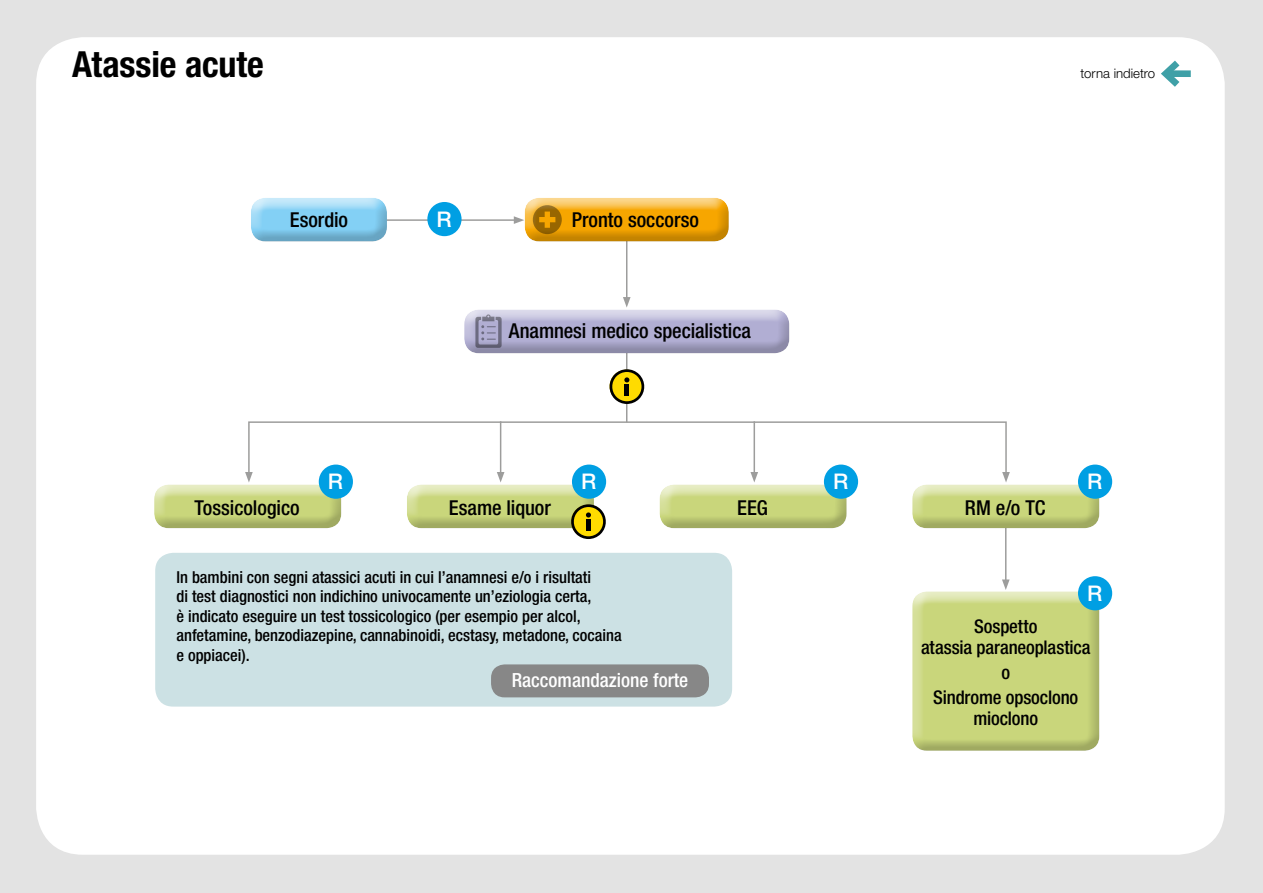
<style>
.page{position:relative;width:1263px;height:893px;background:#e3e3e3}
.page>*{position:absolute;margin:0;border:0;box-sizing:border-box;transform-origin:0 0}
.t1{font:700 condensed 36px "Helvetica Neue LT Std";letter-spacing:-.005em;color:#000}
.t2{font:500 21.6px "Helvetica Neue LT Std";color:#fff}
.t3{font:500 condensed 20.55px "Helvetica Neue LT Std";letter-spacing:-.005em;color:#000}
.t4{font:500 condensed 19.5px "Helvetica Neue LT Std";color:#fff}
.t5{font:500 condensed 18.9px/20.5px "Helvetica Neue LT Std";letter-spacing:-.01em;color:#000;text-align:center}
.t6{font:500 condensed 16.5px/19.5px "Helvetica Neue LT Std";color:#000}
.t7{font:300 13.2px "Helvetica Neue LT Std";color:#000}
</style>
<div class="page">
<div style="left:36px;top:37px;width:1189px;height:818px;background:#fff;border-radius:47px"></div>
<div style="left:155px;top:553px;width:577px;height:154px;background:#cce1e4;border-radius:18px"></div>
<div style="left:491px;top:664px;width:218px;height:33px;background:#878787;border-radius:14px"></div>
<hr style="left:626px;top:213px;width:1px;height:86px;background:#9d9d9c">
<svg style="left:623px;top:297px;width:7px;height:2px"></svg>
<hr style="left:500px;top:421px;width:1px;height:53px;background:#9d9d9c">
<hr style="left:1005px;top:527px;width:1px;height:55px;background:#9d9d9c">
<svg style="left:1002px;top:579px;width:7px;height:3px"></svg>
<hr style="left:753px;top:421px;width:2px;height:53px;background:#9d9d9c">
<hr style="left:626px;top:325px;width:1px;height:97px;background:#9d9d9c">
<div style="left:517px;top:196px;width:224px;height:48px;background:#000;opacity:.21"></div>
<div style="left:457px;top:308px;width:345px;height:47px;background:#000;opacity:.21"></div>
<hr style="left:370px;top:219px;width:146px;height:2px;background:#9d9d9c">
<svg style="left:514px;top:216px;width:10px;height:8px"></svg>
<div style="left:244px;top:196px;width:156px;height:48px;background:#000;opacity:.21"></div>
<div style="left:248px;top:421px;width:759px;height:54px;border:2px solid #9d9d9c"></div>
<svg style="left:1002px;top:472px;width:8px;height:3px"></svg>
<svg style="left:245px;top:472px;width:8px;height:3px"></svg>
<div style="left:147px;top:483px;width:206px;height:48px;background:#000;opacity:.21"></div>
<div style="left:399px;top:483px;width:207px;height:48px;background:#000;opacity:.21"></div>
<div style="left:652px;top:483px;width:207px;height:48px;background:#000;opacity:.21"></div>
<div style="left:905px;top:483px;width:206px;height:48px;background:#000;opacity:.21"></div>
<div style="left:905px;top:590px;width:206px;height:163px;background:#000;opacity:.21"></div>
<div style="left:427px;top:202px;width:35px;height:34px;background:#009fe3;border-radius:50%"></div>
<div style="left:319px;top:465px;width:34px;height:34px;background:#009fe3;border-radius:50%"></div>
<div style="left:572px;top:465px;width:34px;height:34px;background:#009fe3;border-radius:50%"></div>
<div style="left:824px;top:465px;width:34px;height:34px;background:#009fe3;border-radius:50%"></div>
<div style="left:1078px;top:465px;width:34px;height:34px;background:#009fe3;border-radius:50%"></div>
<div style="left:1078px;top:576px;width:34px;height:34px;background:#009fe3;border-radius:50%"></div>
<svg style="left:475px;top:314px;width:27px;height:34px"></svg>
<svg style="left:533px;top:205px;width:29px;height:29px"></svg>
<div style="left:539px;top:217px;width:16px;height:5px;background:#f7a600"></div>
<div style="left:545px;top:212px;width:5px;height:16px;background:#f7a600"></div>
<svg style="left:609px;top:369px;width:36px;height:35px"></svg>
<hr style="left:625px;top:384px;width:4px;height:12px;background:#000">
<svg style="left:569px;top:504px;width:37px;height:35px"></svg>
<div style="left:586px;top:519px;width:5px;height:12px;background:#000"></div>
<div style="left:1166px;top:70px;width:25px;height:7px;background:#3fa0a7"></div>
<svg style="left:1161px;top:60px;width:25px;height:27px"></svg>
<h1 class="t1" style="left:72px;top:42px;width:193px">Atassie acute</h1>
<p class="t7" style="left:1080px;top:66px;width:76px">torna indietro</p>
<p class="t3" style="left:290px;top:207px;width:60px">Esordio</p>
<h2 class="t2" style="left:437px;top:206px;width:17px">R</h2>
<p class="t3" style="left:572px;top:207px;width:129px">Pronto soccorso</p>
<p class="t3" style="left:509px;top:319px;width:244px">Anamnesi medico specialistica</p>
<h2 class="t2" style="left:328px;top:469px;width:17px">R</h2>
<h2 class="t2" style="left:581px;top:469px;width:17px">R</h2>
<h2 class="t2" style="left:833px;top:469px;width:17px">R</h2>
<h2 class="t2" style="left:1087px;top:469px;width:17px">R</h2>
<p class="t3" style="left:195px;top:495px;width:107px">Tossicologico</p>
<p class="t3" style="left:449px;top:495px;width:104px">Esame liquor</p>
<p class="t3" style="left:737px;top:495px;width:32px">EEG</p>
<p class="t3" style="left:965px;top:495px;width:82px">RM e/o TC</p>
<p class="t6" style="left:176px;top:567px;width:447px">In bambini con segni atassici acuti in cui l’anamnesi e/o i risultati<br>di test diagnostici non indichino univocamente un’eziologia certa,<br>è indicato eseguire un test tossicologico (per esempio per alcol, anfetamine, benzodiazepine, cannabinoidi, ecstasy, metadone, cocaina e oppiacei).</p>
<p class="t4" style="left:512px;top:668px;width:178px">Raccomandazione forte</p>
<h2 class="t2" style="left:1087px;top:580px;width:17px">R</h2>
<p class="t5" style="left:921px;top:616px;width:171px">Sospetto<br>atassia paraneoplastica</p>
<p class="t5" style="left:933px;top:659px;width:147px;line-height:25.5px">o<br>Sindrome opsoclono</p>
<p class="t5" style="left:973px;top:708px;width:66px">mioclono</p>
</div>
